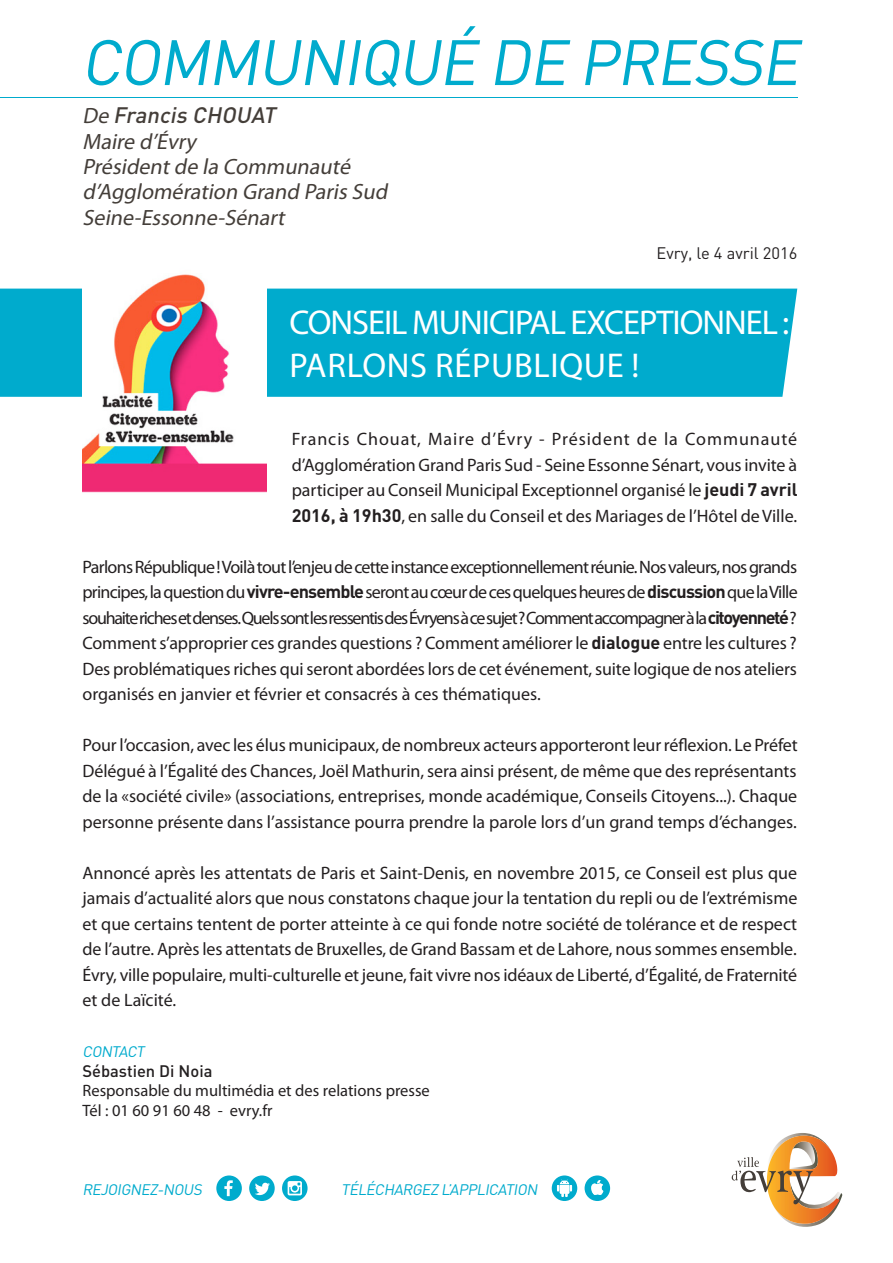
<style>
.page{position:relative;width:893px;height:1263px;background:#fff}
.page>*{position:absolute;margin:0;border:0;box-sizing:border-box;transform-origin:0 0}
.t1{font:italic 63px "DIN";color:#00abcd}
.t2{font:34.5px/43.5px "Myriad Pro";letter-spacing:-.03em;color:#fff}
.t3{font:italic 22.2px/25.3px "Myriad Pro";color:#443e39}
.t4{font:italic 500 22.2px "DIN";color:#443e39}
.t5{font:18px/25.5px "Myriad Pro";color:#231f20;text-align:justify}
.t6{font:16.5px/19.5px "Myriad Pro";color:#231f20}
.t7{font:16.5px "DIN";color:#231f20}
.t8{font:500 16.5px "DIN";color:#231f20}
.t9{font:italic 15.15px "DIN";color:#00abcd}
.s1{font-family:"Myriad Pro";font-weight:400}
.s2{font-family:"DIN";font-weight:700}
</style>
<div class="page">
<hr style="left:0;top:97px;width:797px;height:1px;background:#00abcd">
<div style="left:0;top:289px;width:797px;height:108px;background:#00abcd"></div>
<img style="left:82px;top:274px;width:184px;height:219px">
<svg style="left:732px;top:1133px;width:110px;height:94px"></svg>
<svg style="left:282px;top:1175px;width:26px;height:26px"></svg>
<svg style="left:288px;top:1181px;width:14px;height:14px"></svg>
<svg style="left:249px;top:1175px;width:26px;height:26px"></svg>
<svg style="left:216px;top:1175px;width:26px;height:26px"></svg>
<div style="left:552px;top:1175px;width:25px;height:26px;background:#00abcd;border-radius:50%"></div>
<svg style="left:557px;top:1179px;width:15px;height:18px"></svg>
<div style="left:585px;top:1175px;width:25px;height:26px;background:#00abcd;border-radius:50%"></div>
<svg style="left:591px;top:1180px;width:12px;height:15px"></svg>
<h1 class="t1" style="left:81px;top:23px;width:715px">COMMUNIQUÉ DE PRESSE</h1>
<p class="t4" style="left:82px;top:101px;width:199px"><span class="s1">De</span> Francis CHOUAT</p>
<p class="t3" style="left:82px;top:128px;width:311px">Maire d’Évry<br>Présidentde la Communauté d’Agglomération Grand Paris Sud<br>Seine-Essonne-Sénart</p>
<p class="t7" style="left:656px;top:243px;width:142px">Evry, le 4 avril 2016</p>
<h2 class="t2" style="left:289px;top:300px;width:501px">CONSEIL MUNICIPAL EXCEPTIONNEL :<br>PARLONS RÉPUBLIQUE !</h2>
<p class="t5" style="left:292px;top:426px;width:507px">Francis Chouat, Maire d’Évry - Président de la Communauté d’Agglomération Grand Paris Sud - Seine Essonne Sénart, vous invite à participer au Conseil Municipal Exceptionnel organisé le <span class="s2">jeudi 7 avril 2016, à 19h30</span>, en salle du Conseil et des Mariages de l’Hôtel de Ville.</p>
<p class="t5" style="left:82px;top:554px;width:717px">Parlons République ! Voilà tout l’enjeu de cette instance exceptionnellement réunie. Nos valeurs, nos grands principes, la question du <span class="s2">vivre-ensemble</span> seront au cœur de ces quelques heures de <span class="s2">discussion</span> que la Ville souhaite riches et denses. Quels sont les ressentis des Évryens à ce sujet ? Comment accompagner à la <span class="s2">citoyenneté</span> ?<br>Comment s’approprier ces grandes questions ? Comment améliorer le <span class="s2">dialogue</span> entre les cultures ?<br>Des problématiques riches qui seront abordées lors de cet événement, suite logique de nos ateliers organisés en janvier et février et consacrés à ces thématiques.</p>
<p class="t5" style="left:82px;top:732px;width:717px">Pour l’occasion, avec les élus municipaux, de nombreux acteurs apporteront leur réflexion. Le Préfet Délégué à l’Égalité des Chances, Joël Mathurin, sera ainsi présent, de même que des représentants de la «société civile» (associations, entreprises, monde académique, Conseils Citoyens...). Chaque personne présente dans l’assistance pourra prendre la parole lors d’un grand temps d’échanges.</p>
<p class="t5" style="left:82px;top:860px;width:716px">Annoncé après les attentats de Paris et Saint-Denis, en novembre 2015, ce Conseil est plus que jamais d’actualité alors que nous constatons chaque jour la tentation du repli ou de l’extrémisme et que certains tentent de porter atteinte à ce qui fonde notre société de tolérance et de respect de l’autre. Après les attentats de Bruxelles, de Grand Bassam et de Lahore, nous sommes ensemble.<br>Évry, ville populaire, multi-culturelle et jeune, fait vivre nos idéaux de Liberté, d’Égalité, de Fraternité et de Laïcité.</p>
<p class="t9" style="left:82px;top:1042px;width:39px">CONTACT</p>
<p class="t8" style="left:82px;top:1060px;width:131px">Sébastien Di Noia</p>
<p class="t6" style="left:82px;top:1081px;width:349px">Responsable du multimédia et des relations presse<br>Tél : 01 60 91 60 48 - evry.fr</p>
<p class="t9" style="left:82px;top:1180px;width:92px">REJOIGN EZ-NOUS</p>
<p class="t9" style="left:341px;top:1180px;width:181px">TÉLÉCHARGEZ L’APPLI CATION</p>
</div>
